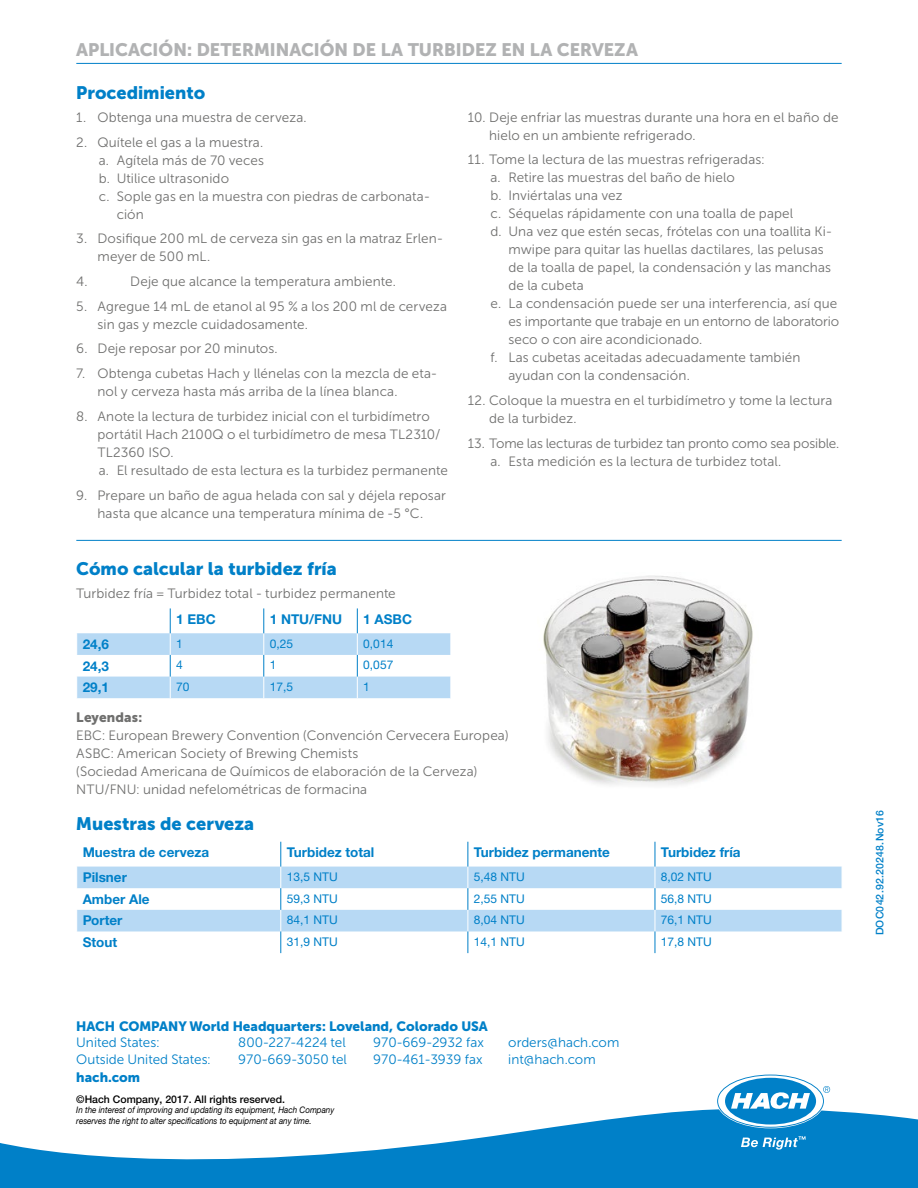
<style>
.page{position:relative;width:918px;height:1188px;background:#fff}
.page>*{position:absolute;margin:0;border:0;box-sizing:border-box;transform-origin:0 0}
.t1{font:18px "Museo Sans Cyrl 900";color:#0080c8}
.t2{font:18px "Museo Sans Cyrl 900";color:#b1b2b3}
.t3{font:13.5px/18px "Museo Sans Cyrl 300";letter-spacing:.01em;color:#6f6f6e}
.t4{font:13.5px "Museo Sans Cyrl 300";color:#0080c8}
.t5{font:700 13.5px "Helvetica Neue LTW1 G";color:#0080c8}
.t6{font:13.5px "Museo Sans Cyrl 900";color:#0080c8}
.t7{font:13.5px "Museo Sans Cyrl 900";letter-spacing:.015em;color:#6f6f6e}
.t8{font:12px "Helvetica Neue LTW1 G";color:#0080c8}
.t9{font:500 10.5px "Helvetica Neue LTW1 G";color:#000}
.t10{font:500 10.5px "Helvetica Neue LTW1 G";letter-spacing:.02em;color:#0080c8}
.t11{font:italic 9px/10.5px "Helvetica Neue LTW1 G";color:#000;scale:.9 1}
</style>
<div class="page">
<hr style="left:76px;top:63px;width:766px;height:1px;background:#0080c8">
<svg style="left:77px;top:608px;width:374px;height:90px"></svg>
<svg style="left:77px;top:867px;width:765px;height:64px;fill:#b7d9f4"></svg>
<svg style="left:280px;top:842px;width:1px;height:111px"></svg>
<svg style="left:468px;top:842px;width:1px;height:111px"></svg>
<svg style="left:655px;top:842px;width:1px;height:111px"></svg>
<img style="left:543px;top:575px;width:210px;height:210px">
<hr style="left:76px;top:540px;width:766px;height:1px;background:#0080c8">
<svg style="left:0;top:1109px;width:918px;height:79px;fill:#0080c8"></svg>
<svg style="left:718px;top:1076px;width:112px;height:51px"></svg>
<svg style="left:741px;top:1136px;width:65px;height:14px"></svg>
<h1 class="t2" style="left:76px;top:39px;width:563px">APLICACIÓN: DETERMINACIÓN DE LA TURBIDEZ EN LA CERVEZA</h1>
<h1 class="t1" style="left:76px;top:82px;width:131px">Procedimiento</h1>
<p class="t3" style="left:76px;top:108px;width:232px">1. Obtenga una muestra de cerveza.</p>
<p class="t3" style="left:76px;top:133px;width:189px">2. Quítele el gas a la muestra.</p>
<p class="t3" style="left:99px;top:151px;width:167px">a. Agítela más de 70 veces</p>
<p class="t3" style="left:99px;top:169px;width:132px">b. Utilice ultrasonido</p>
<p class="t3" style="left:99px;top:187px;width:333px">c. Sople gas en la muestra con piedras de carbonata-</p>
<p class="t3" style="left:117px;top:205px;width:29px">ción</p>
<p class="t3" style="left:97px;top:230px;width:347px;text-indent:-21px">3. Dosifique 200 mL de cerveza sin gas en la matraz Erlen&shy;meyer de 500 mL.</p>
<p class="t3" style="left:76px;top:272px;width:13px">4.</p>
<p class="t3" style="left:130px;top:272px;width:267px">Deje que alcance la temperatura ambiente.</p>
<p class="t3" style="left:97px;top:297px;width:351px;text-indent:-21px">5. Agregue 14 mL de etanol al 95 % a los 200 ml de cerveza sin gas y mezcle cuidadosamente.</p>
<p class="t3" style="left:76px;top:340px;width:203px">6. Deje reposar por 20 minutos.</p>
<p class="t3" style="left:97px;top:365px;width:341px;text-indent:-21px">7. Obtenga cubetas Hach y llénelas con la mezcla de eta&shy;nol y cerveza hasta más arriba de la línea blanca.</p>
<p class="t3" style="left:97px;top:407px;width:352px;text-indent:-21px">8. Anote la lectura de turbidez inicial con el turbidímetro portátil Hach 2100Q o el turbidímetro de mesa TL2310/ TL2360 ISO.<br>a. El resultado de esta lectura es la turbidez permanente</p>
<p class="t3" style="left:76px;top:486px;width:371px;text-align:center">9. Prepare un baño de agua helada con sal y déjela reposar hasta que alcance una temperatura mínima de -5 °C.</p>
<p class="t3" style="left:489px;top:108px;width:351px;text-indent:-21px">10. Deje enfriar las muestras durante una hora en el baño de hielo en un ambiente refrigerado.</p>
<p class="t3" style="left:468px;top:151px;width:298px">11. Tome la lectura de las muestras refrigeradas:</p>
<p class="t3" style="left:490px;top:169px;width:246px">a. Retire las muestras del baño de hielo</p>
<p class="t3" style="left:490px;top:187px;width:134px">b. Inviértalas una vez</p>
<p class="t3" style="left:490px;top:205px;width:304px">c. Séquelas rápidamente con una toalla de papel</p>
<p class="t3" style="left:490px;top:223px;width:343px">d. Una vez que estén secas, frótelas con una toallita Ki-</p>
<p class="t3" style="left:508px;top:241px;width:317px">mwipe para quitar las huellas dactilares, las pelusas</p>
<p class="t3" style="left:508px;top:259px;width:324px">de la toalla de papel, la condensación y las manchas</p>
<p class="t3" style="left:508px;top:277px;width:77px">de la cubeta</p>
<p class="t3" style="left:490px;top:295px;width:349px">e. La condensación puede ser una interferencia, así que</p>
<p class="t3" style="left:508px;top:313px;width:332px">es importante que trabaje en un entorno de laboratorio</p>
<p class="t3" style="left:508px;top:331px;width:195px">seco o con aire acondicionado.</p>
<p class="t3" style="left:490px;top:349px;width:312px">f. Las cubetas aceitadas adecuadamente también</p>
<p class="t3" style="left:508px;top:367px;width:183px">ayudan con la condensación.</p>
<p class="t3" style="left:489px;top:392px;width:345px;text-indent:-21px">12. Coloque la muestra en el turbidímetro y tome la lectura de la turbidez.</p>
<p class="t3" style="left:490px;top:434px;width:351px;text-indent:-23px">13. Tome las lecturas de turbidez tan pronto como sea posible. a. Esta medición es la lectura de turbidez total.</p>
<h1 class="t1" style="left:76px;top:559px;width:262px">Cómo calcular la turbidez fría</h1>
<p class="t3" style="left:76px;top:584px;width:321px">Turbidez fría = Turbidez total - turbidez permanente</p>
<p class="t5" style="left:176px;top:611px;width:41px">1 EBC</p>
<p class="t5" style="left:270px;top:611px;width:74px">1 NTU/FNU</p>
<p class="t5" style="left:363px;top:611px;width:50px">1 ASBC</p>
<p class="t5" style="left:83px;top:636px;width:28px">24,6</p>
<p class="t8" style="left:176px;top:636px;width:8px">1</p>
<p class="t8" style="left:270px;top:636px;width:25px">0,25</p>
<p class="t8" style="left:363px;top:636px;width:32px">0,014</p>
<p class="t5" style="left:83px;top:657px;width:28px">24,3</p>
<p class="t8" style="left:176px;top:658px;width:8px">4</p>
<p class="t8" style="left:270px;top:658px;width:8px">1</p>
<p class="t8" style="left:363px;top:658px;width:32px">0,057</p>
<p class="t5" style="left:83px;top:679px;width:28px">29,1</p>
<p class="t8" style="left:176px;top:679px;width:15px">70</p>
<p class="t8" style="left:270px;top:679px;width:25px">17,5</p>
<p class="t8" style="left:363px;top:679px;width:8px">1</p>
<p class="t7" style="left:76px;top:710px;width:67px">Leyendas:</p>
<p class="t3" style="left:76px;top:727px;width:434px">EBC: European Brewery Convention (Convención Cervecera Europea)<br>ASBC: American Society of Brewing Chemists<br>(Sociedad Americana de Químicos de elaboración de la Cerveza)<br>NTU/FNU: unidad nefelométricas de formacina</p>
<h1 class="t1" style="left:76px;top:814px;width:179px">Muestras de cerveza</h1>
<p class="t5" style="left:83px;top:844px;width:128px">Muestra de cerveza</p>
<p class="t5" style="left:287px;top:844px;width:89px">Turbidez total</p>
<p class="t5" style="left:474px;top:844px;width:138px">Turbidez permanente</p>
<p class="t5" style="left:661px;top:844px;width:81px">Turbidez fría</p>
<p class="t5" style="left:83px;top:869px;width:46px">Pilsner</p>
<p class="t8" style="left:287px;top:869px;width:52px">13,5 NTU</p>
<p class="t8" style="left:474px;top:869px;width:52px">5,48 NTU</p>
<p class="t8" style="left:661px;top:869px;width:52px">8,02 NTU</p>
<p class="t5" style="left:83px;top:891px;width:68px">Amber Ale</p>
<p class="t8" style="left:287px;top:891px;width:52px">59,3 NTU</p>
<p class="t8" style="left:474px;top:891px;width:52px">2,55 NTU</p>
<p class="t8" style="left:661px;top:891px;width:52px">56,8 NTU</p>
<p class="t5" style="left:83px;top:912px;width:41px">Porter</p>
<p class="t8" style="left:287px;top:913px;width:52px">84,1 NTU</p>
<p class="t8" style="left:474px;top:913px;width:52px">8,04 NTU</p>
<p class="t8" style="left:661px;top:913px;width:52px">76,1 NTU</p>
<p class="t5" style="left:83px;top:934px;width:36px">Stout</p>
<p class="t8" style="left:287px;top:934px;width:52px">31,9 NTU</p>
<p class="t8" style="left:474px;top:934px;width:52px">14,1 NTU</p>
<p class="t8" style="left:661px;top:934px;width:52px">17,8 NTU</p>
<p class="t6" style="left:76px;top:1018px;width:413px">HACH COMPANY World Headquarters: Loveland, Colorado USA</p>
<p class="t4" style="left:76px;top:1035px;width:85px">United States:</p>
<p class="t4" style="left:238px;top:1035px;width:109px">800-227-4224 tel</p>
<p class="t4" style="left:373px;top:1035px;width:112px">970-669-2932 fax</p>
<p class="t4" style="left:508px;top:1035px;width:113px">orders@hach.com</p>
<p class="t4" style="left:76px;top:1052px;width:136px">Outside United States:</p>
<p class="t4" style="left:238px;top:1052px;width:110px">970-669-3050 tel</p>
<p class="t4" style="left:373px;top:1052px;width:111px">970-461-3939 fax</p>
<p class="t4" style="left:508px;top:1052px;width:89px">int@hach.com</p>
<p class="t6" style="left:76px;top:1069px;width:65px">hach.com</p>
<p class="t9" style="left:76px;top:1093px;width:210px">©Hach Company, 2017. All rights reserved.</p>
<p class="t11" style="left:76px;top:1105px;width:288px">In the interest of improving and updating its equipment, Hach Company reserves the right to alter specifications to equipment at any time.</p>
<p class="t10" style="left:873px;top:935px;width:127px;rotate:-90deg">DOC042.92.20248.Nov16</p>
</div>
